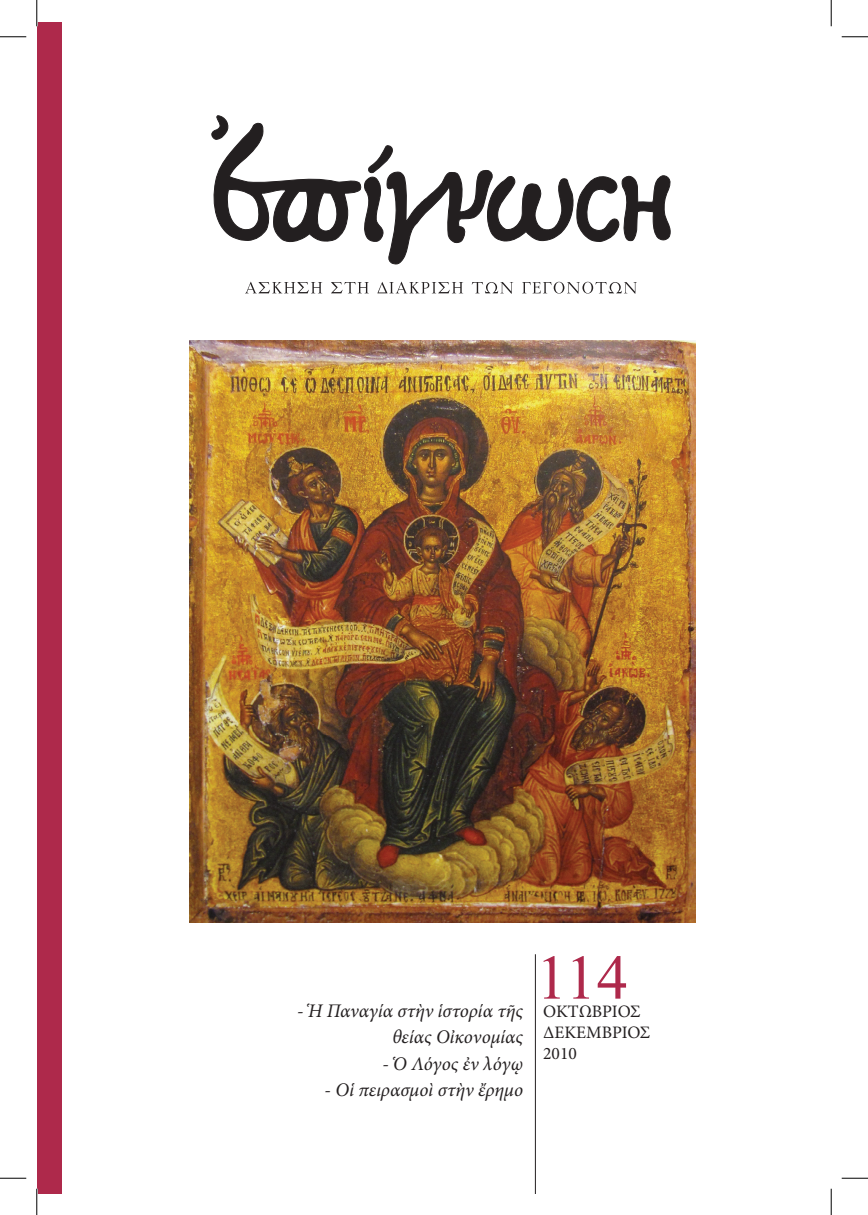
<style>
.page{position:relative;width:868px;height:1215px;background:#fff}
.page>*{position:absolute;margin:0;border:0;box-sizing:border-box;transform-origin:0 0}
.t1{font:63px "Times New Roman";color:#ae294b}
.t2{font:italic 19.25px/26.2px "Minion Pro";color:#231f20;text-align:right}
.t3{font:17.5px/21px "Minion Pro";color:#231f20}
</style>
<div class="page">
<svg style="left:211px;top:115px;width:460px;height:149px"></svg>
<svg style="left:245px;top:282px;width:391px;height:12px"></svg>
<div style="left:37px;top:22px;width:25px;height:1171px;background:#ae294b"></div>
<hr style="left:534px;top:954px;width:1px;height:239px;background:#231f20">
<img style="left:190px;top:340px;width:505px;height:582px">
<hr style="left:36px;top:0;width:2px;height:26px;background:#fff">
<hr style="left:36px;top:1188px;width:2px;height:26px;background:#fff">
<svg style="left:0;top:36px;width:26px;height:1px"></svg>
<svg style="left:841px;top:36px;width:26px;height:1px"></svg>
<svg style="left:0;top:1177px;width:26px;height:1px"></svg>
<svg style="left:841px;top:1177px;width:26px;height:1px"></svg>
<svg style="left:36px;top:0;width:1px;height:26px"></svg>
<svg style="left:36px;top:1188px;width:1px;height:26px"></svg>
<svg style="left:830px;top:0;width:1px;height:26px"></svg>
<svg style="left:830px;top:1188px;width:1px;height:26px"></svg>
<p class="t2" style="left:297px;top:997px;width:227px">- Ἡ Παναγία στὴν ἱστορία τῆς θείας Οἰκονομίας</p>
<p class="t2" style="left:382px;top:1050px;width:142px">- Ὁ Λόγος ἐν λόγῳ</p>
<p class="t2" style="left:324px;top:1076px;width:200px">- Οἱ πειρασμοὶ στὴν ἔρημο</p>
<h1 class="t1" style="left:536px;top:935px;width:94px">114</h1>
<p class="t3" style="left:543px;top:1000px;width:109px">ΟΚΤΩΒΡΙΟΣ<br>ΔΕΚΕΜΒΡΙΟΣ<br>2010</p>
</div>
